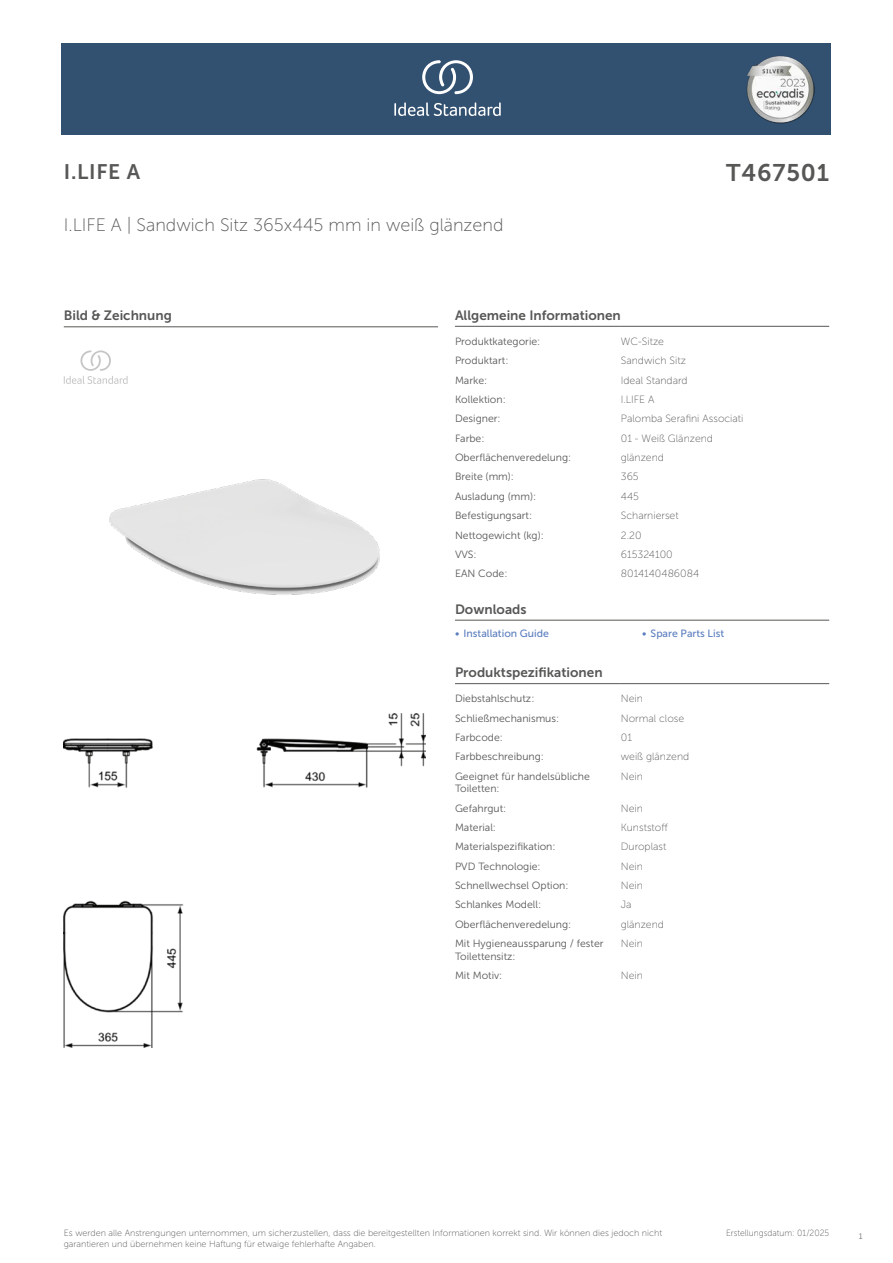
<style>
.page{position:relative;width:893px;height:1263px;background:#fff}
.page>*{position:absolute;margin:0;border:0;box-sizing:border-box;transform-origin:0 0}
.t1{font:24px "Museo Sans 700";letter-spacing:.035em;color:#575756}
.t2{font:21px "Museo Sans 700";color:#575756}
.t3{font:18px "Museo Sans 100";color:#575756}
.t4{font:13.5px "Museo Sans 700";color:#575756}
.t5{font:10.5px/12.6px "Museo Sans 300";color:#575756}
.t6{font:10.5px "Museo Sans 100";color:#575756}
.t7{font:10.5px "Museo Sans 500";color:#5b7ebf}
.t8{font:9px/10.8px "Museo Sans 100";color:#575756}
.t9{font:9px "Museo Sans 100";color:#575756;scale:.95 1}
.t10{font:300 9px "Calibri";color:#575756;scale:.95 1}
</style>
<div class="page">
<div style="left:62px;top:43px;width:769px;height:91px;background:#325070"></div>
<hr style="left:455px;top:326px;width:166px;height:1px;background:#575756">
<hr style="left:621px;top:326px;width:208px;height:1px;background:#575756">
<hr style="left:455px;top:620px;width:187px;height:1px;background:#575756">
<hr style="left:642px;top:620px;width:187px;height:1px;background:#575756">
<hr style="left:455px;top:683px;width:166px;height:1px;background:#575756">
<hr style="left:621px;top:683px;width:208px;height:1px;background:#575756">
<img style="left:64px;top:714px;width:361px;height:333px">
<hr style="left:64px;top:327px;width:374px;height:1px;background:#575756">
<svg style="left:64px;top:350px;width:64px;height:34px"></svg>
<img style="left:109px;top:479px;width:271px;height:116px">
<svg style="left:394px;top:102px;width:107px;height:14px"></svg>
<svg style="left:422px;top:60px;width:51px;height:34px"></svg>
<img style="left:746px;top:56px;width:68px;height:67px">
<h2 class="t2" style="left:64px;top:160px;width:78px">I.LIFE A</h2>
<h1 class="t1" style="left:726px;top:160px;width:105px">T467501</h1>
<h3 class="t3" style="left:64px;top:215px;width:441px">I.LIFE A | Sandwich Sitz 365x445 mm in weiß glänzend</h3>
<p class="t4" style="left:64px;top:308px;width:110px">Bild &amp; Zeichnung</p>
<p class="t4" style="left:455px;top:308px;width:167px">Allgemeine Informationen</p>
<p class="t5" style="left:455px;top:335px;width:87px">Produktkategorie:</p>
<p class="t6" style="left:621px;top:336px;width:45px">WC-Sitze</p>
<p class="t5" style="left:455px;top:354px;width:55px">Produktart:</p>
<p class="t6" style="left:621px;top:355px;width:67px">Sandwich Sitz</p>
<p class="t5" style="left:455px;top:374px;width:34px">Marke:</p>
<p class="t6" style="left:621px;top:374px;width:68px">Ideal Standard</p>
<p class="t5" style="left:455px;top:393px;width:52px">Kollektion:</p>
<p class="t6" style="left:621px;top:394px;width:35px">I.LIFE A</p>
<p class="t5" style="left:455px;top:413px;width:47px">Designer:</p>
<p class="t6" style="left:621px;top:413px;width:124px">Palomba Serafini Associati</p>
<p class="t5" style="left:455px;top:432px;width:31px">Farbe:</p>
<p class="t6" style="left:621px;top:433px;width:94px">01 - Weiß Glänzend</p>
<p class="t5" style="left:455px;top:451px;width:118px">Oberflächenveredelung:</p>
<p class="t6" style="left:621px;top:452px;width:45px">glänzend</p>
<p class="t5" style="left:455px;top:471px;width:61px">Breite (mm):</p>
<p class="t6" style="left:621px;top:471px;width:19px">365</p>
<p class="t5" style="left:455px;top:490px;width:83px">Ausladung (mm):</p>
<p class="t6" style="left:621px;top:491px;width:20px">445</p>
<p class="t5" style="left:455px;top:509px;width:79px">Befestigungsart:</p>
<p class="t6" style="left:621px;top:510px;width:59px">Scharnierset</p>
<p class="t5" style="left:455px;top:529px;width:90px">Nettogewicht (kg):</p>
<p class="t6" style="left:621px;top:529px;width:22px">2.20</p>
<p class="t5" style="left:455px;top:548px;width:23px">VVS:</p>
<p class="t6" style="left:621px;top:549px;width:53px">615324100</p>
<p class="t5" style="left:455px;top:567px;width:54px">EAN Code:</p>
<p class="t6" style="left:621px;top:568px;width:80px">8014140486084</p>
<p class="t4" style="left:455px;top:602px;width:73px">Downloads</p>
<p class="t7" style="left:455px;top:627px;width:95px">• Installation Guide</p>
<p class="t7" style="left:642px;top:627px;width:84px">• Spare Parts List</p>
<p class="t4" style="left:455px;top:665px;width:149px">Produktspezifikationen</p>
<p class="t5" style="left:455px;top:692px;width:81px">Diebstahlschutz:</p>
<p class="t6" style="left:621px;top:693px;width:24px">Nein</p>
<p class="t5" style="left:455px;top:712px;width:106px">Schließmechanismus:</p>
<p class="t6" style="left:621px;top:712px;width:65px">Normal close</p>
<p class="t5" style="left:455px;top:731px;width:49px">Farbcode:</p>
<p class="t6" style="left:621px;top:732px;width:13px">01</p>
<p class="t5" style="left:455px;top:750px;width:90px">Farbbeschreibung:</p>
<p class="t6" style="left:621px;top:751px;width:70px">weiß glänzend</p>
<p class="t5" style="left:455px;top:770px;width:136px">Geeignet für handelsübliche<br>Toiletten:</p>
<p class="t6" style="left:621px;top:770px;width:24px">Nein</p>
<p class="t5" style="left:455px;top:802px;width:53px">Gefahrgut:</p>
<p class="t6" style="left:621px;top:802px;width:24px">Nein</p>
<p class="t5" style="left:455px;top:821px;width:43px">Material:</p>
<p class="t6" style="left:621px;top:822px;width:48px">Kunststoff</p>
<p class="t5" style="left:455px;top:840px;width:102px">Materialspezifikation:</p>
<p class="t6" style="left:621px;top:841px;width:47px">Duroplast</p>
<p class="t5" style="left:455px;top:860px;width:87px">PVD Technologie:</p>
<p class="t6" style="left:621px;top:860px;width:24px">Nein</p>
<p class="t5" style="left:455px;top:879px;width:115px">Schnellwechsel Option:</p>
<p class="t6" style="left:621px;top:880px;width:24px">Nein</p>
<p class="t5" style="left:455px;top:899px;width:88px">Schlankes Modell:</p>
<p class="t6" style="left:621px;top:899px;width:12px">Ja</p>
<p class="t5" style="left:455px;top:918px;width:118px">Oberflächenveredelung:</p>
<p class="t6" style="left:621px;top:919px;width:45px">glänzend</p>
<p class="t5" style="left:455px;top:937px;width:150px">Mit Hygieneaussparung / fester<br>Toilettensitz:</p>
<p class="t6" style="left:621px;top:938px;width:24px">Nein</p>
<p class="t5" style="left:455px;top:969px;width:49px">Mit Motiv:</p>
<p class="t6" style="left:621px;top:970px;width:24px">Nein</p>
<p class="t8" style="left:64px;top:1227px;width:600px">Es werden alle Anstrengungen unternommen, um sicherzustellen, dass die bereitgestellten Informationen korrekt sind. Wir können dies jedoch nicht garantieren und übernehmen keine Haftung für etwaige fehlerhafte Angaben.</p>
<p class="t9" style="left:726px;top:1228px;width:110px">Erstellungsdatum: 01/2025</p>
<p class="t10" style="left:858px;top:1230px;width:6px">1</p>
</div>
